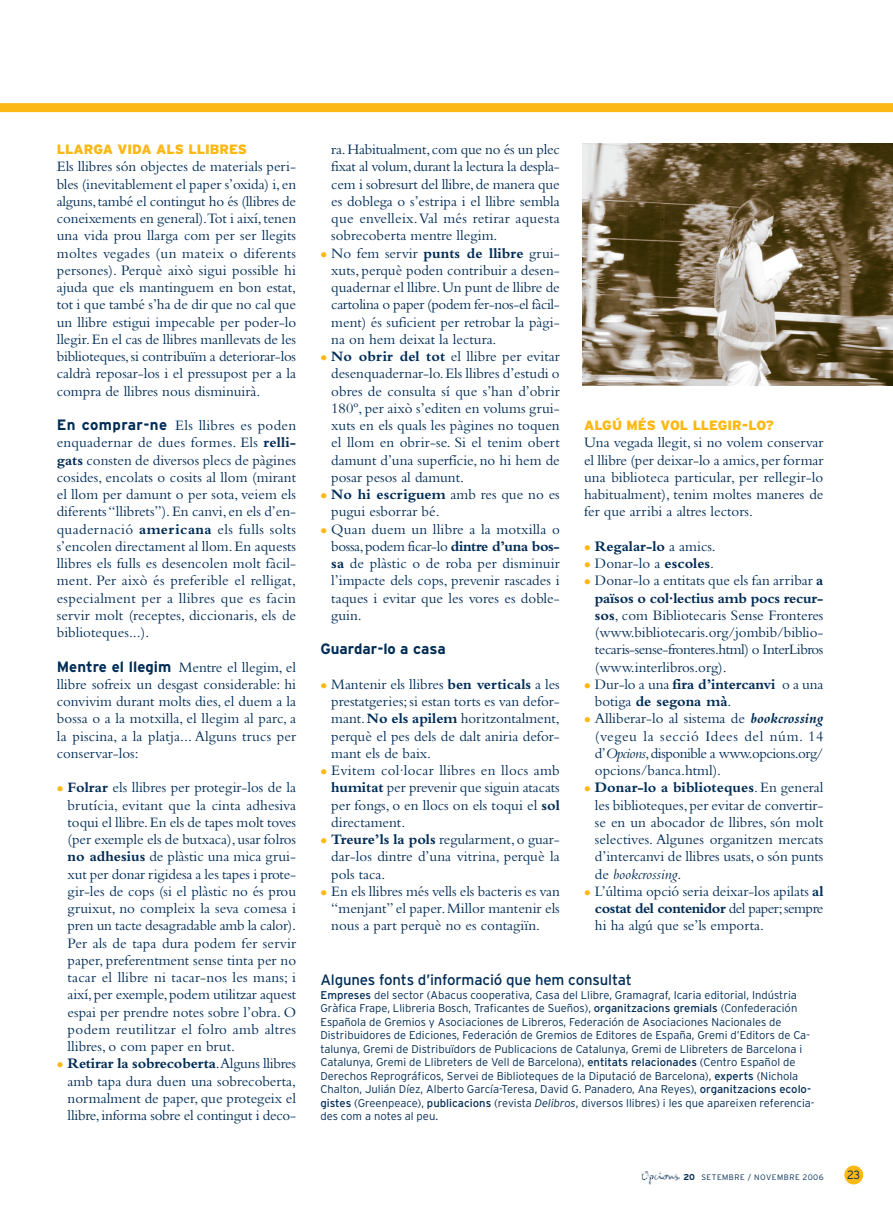
<style>
.page{position:relative;width:893px;height:1212px;background:#fff}
.page>*{position:absolute;margin:0;border:0;box-sizing:border-box;transform-origin:0 0}
.t1{font:15px/17.2px "Bembo";color:#002c55;text-align:justify}
.t2{font:15px "Interstate";letter-spacing:-.01em;color:#002c55}
.t3{font:700 15px "Interstate";color:#002c55}
.t4{font:900 13.5px "Interstate";color:#fcb814}
.t5{font:300 11.85px "Interstate";color:#002c55}
.t6{font:300 11.25px/13.5px "Interstate";color:#002c55}
.t7{font:300 7.8px "Interstate";letter-spacing:.065em;color:#002c55}
.s1{font-family:"Interstate";font-weight:700}
.s2{font-weight:700}
.s3{font-weight:700;font-style:italic}
.s4{font-style:italic}
.s5{font-weight:400}
.s6{font-weight:700;font-size:8.55px}
</style>
<div class="page">
<div style="left:844px;top:1165px;width:19px;height:19px;background:#fcb814;border-radius:50%"></div>
<img style="left:641px;top:1171px;width:38px;height:14px">
<div style="left:0;top:103px;width:893px;height:9px;background:#fcb814"></div>
<img style="left:583px;top:144px;width:310px;height:242px">
<p class="t4" style="left:57px;top:144px;width:192px">LLARGA VIDA ALS LLIBRES</p>
<p class="t1" style="left:57px;top:159px;width:241px">Els llibres són objectes de materials peri&shy;bles (inevitablement el paper s’oxida) i,en alguns,també el contingut ho és (llibres de coneixements en general).Tot i així,tenen una vida prou llarga com per ser llegits moltes vegades (un mateix o diferents persones). Perquè això sigui possible hi ajuda que els mantinguem en bon estat, tot i que també s’ha de dir que no cal que un llibre estigui impecable per poder-lo llegir.En el cas de llibres manllevats de les biblioteques,si contribuïm a deteriorar-los caldrà reposar-los i el pressupost per a la compra de llibres nous disminuirà.</p>
<p class="t1" style="left:57px;top:418px;width:241px"><span class="s1">En comprar-ne</span> Els llibres es poden enquadernar de dues formes. Els <span class="s2">relli&shy;gats</span> consten de diversos plecs de pàgines cosides, encolats o cosits al llom (mirant el llom per damunt o per sota, veiem els diferents “llibrets”).En canvi,en els d’en&shy;quadernació <span class="s2">americana</span> els fulls solts s’encolen directament al llom.En aquests llibres els fulls es desencolen molt fàcil&shy;ment. Per això és preferible el relligat, especialment per a llibres que es facin servir molt (receptes, diccionaris, els de biblioteques...).</p>
<p class="t1" style="left:57px;top:660px;width:241px"><span class="s1">Mentre el llegim</span> Mentre el llegim, el llibre sofreix un desgast considerable: hi convivim durant molts dies, el duem a la bossa o a la motxilla, el llegim al parc, a la piscina, a la platja... Alguns trucs per conservar-los:</p>
<p class="t1" style="left:68px;top:780px;width:230px;text-align:left"><span class="s2">Folrar</span> els llibres per protegir-los de la brutícia, evitant que la cinta adhesiva toqui el llibre.En els de tapes molt toves (per exemple els de butxaca),usar folros <span class="s2">no adhesius</span> de plàstic una mica grui&shy;xut per donar rigidesa a les tapes i prote&shy;gir-les de cops (si el plàstic no és prou gruixut, no compleix la seva comesa i pren un tacte desagradable amb la calor).<br>Per als de tapa dura podem fer servir paper, preferentment sense tinta per no tacar el llibre ni tacar-nos les mans; i així,per exemple,podem utilitzar aquest espai per prendre notes sobre l’obra. O podem reutilitzar el folro amb altres llibres, o com paper en brut.<br><span class="s2">Retirar la sobrecoberta</span>.Alguns llibres amb tapa dura duen una sobrecoberta, normalment de paper, que protegeix el llibre,informa sobre el contingut i deco-</p>
<p class="t1" style="left:331px;top:142px;width:230px;text-align:left">ra.Habitualment,com que no és un plec fixat al volum,durant la lectura la despla&shy;cem i sobresurt del llibre,de manera que es doblega o s’estripa i el llibre sembla que envelleix.Val més retirar aquesta sobrecoberta mentre llegim.<br>No fem servir <span class="s2">punts de llibre</span> grui&shy;xuts, perquè poden contribuir a desen&shy;quadernar el llibre.Un punt de llibre de cartolina o paper (podem fer-nos-el fàcil&shy;ment) és suficient per retrobar la pàgi&shy;na on hem deixat la lectura.<br><span class="s2">No obrir del tot</span> el llibre per evitar desenquadernar-lo.Els llibres d’estudi o obres de consulta sí que s’han d’obrir 180º, per això s’editen en volums grui&shy;xuts en els quals les pàgines no toquen el llom en obrir-se. Si el tenim obert damunt d’una superfície, no hi hem de posar pesos al damunt.<br><span class="s2">No hi escriguem</span> amb res que no es pugui esborrar bé.<br>Quan duem un llibre a la motxilla o bossa,podem ficar-lo <span class="s2">dintre d’una bos&shy;sa</span> de plàstic o de roba per disminuir l’impacte dels cops, prevenir rascades i taques i evitar que les vores es doble&shy;guin.</p>
<p class="t3" style="left:320px;top:643px;width:127px">Guardar-lo a casa</p>
<p class="t1" style="left:331px;top:677px;width:230px;text-align:left">Mantenir els llibres <span class="s2">ben verticals</span> a les prestatgeries;si estan torts es van defor&shy;mant.<span class="s2">No els apilem</span> horitzontalment, perquè el pes dels de dalt aniria defor&shy;mant els de baix.<br>Evitem col·locar llibres en llocs amb <span class="s2">humitat</span> per prevenir que siguin atacats per fongs, o en llocs on els toqui el <span class="s2">sol </span>directament.<br><span class="s2">Treure’ls la pols</span> regularment,o guar&shy;dar-los dintre d’una vitrina, perquè la pols taca.<br>En els llibres més vells els bacteris es van “menjant”el paper.Millor mantenir els nous a part perquè no es contagiïn.</p>
<p class="t4" style="left:584px;top:420px;width:191px">ALGÚ MÉS VOL LLEGIR-LO?</p>
<p class="t1" style="left:584px;top:435px;width:241px">Una vegada llegit, si no volem conservar el llibre (per deixar-lo a amics,per formar una biblioteca particular, per rellegir-lo habitualment), tenim moltes maneres de fer que arribi a altres lectors.</p>
<p class="t1" style="left:595px;top:539px;width:230px;text-align:left"><span class="s2">Regalar-lo</span> a amics.<br>Donar-lo a <span class="s2">escoles</span>.<br>Donar-lo a entitats que els fan arribar <span class="s2">a països o col·lectius amb pocs recur&shy;sos</span>, com Bibliotecaris Sense Fronteres (www.bibliotecaris.org/jombib/biblio&shy;tecaris-sense-fronteres.html) o InterLibros (www.interlibros.org).<br>Dur-lo a una <span class="s2">fira d’intercanvi</span> o a una botiga <span class="s2">de segona mà</span>.<br>Alliberar-lo al sistema de <span class="s3">bookcrossing </span>(vegeu la secció Idees del núm. 14 d’<span class="s4">Opcions</span>,disponible a www.opcions.org/ opcions/banca.html).<br><span class="s2">Donar-lo a biblioteques</span>. En general les biblioteques,per evitar de convertir&shy;se en un abocador de llibres, són molt selectives. Algunes organitzen mercats d’intercanvi de llibres usats,o són punts de <span class="s4">bookcrossing</span>.<br>L’última opció seria deixar-los apilats <span class="s2">al costat del contenidor</span> del paper;sempre hi ha algú que se’ls emporta.</p>
<p class="t2" style="left:320px;top:974px;width:313px">Algunes fonts d’informació que hem consultat</p>
<p class="t6" style="left:320px;top:989px;width:496px"><span class="s5">Empreses</span> del sector (Abacus cooperativa, Casa del Llibre, Gramagraf, Icaria editorial, Indústria Gràfica Frape, Llibreria Bosch, Traficantes de Sueños), <span class="s5">organitzacions gremials</span> (Confederación Española de Gremios y Asociaciones de Libreros, Federación de Asociaciones Nacionales de Distribuidores de Ediciones, Federación de Gremios de Editores de España, Gremi d’Editors de Ca&shy;talunya, Gremi de Distribuïdors de Publicacions de Catalunya, Gremi de Llibreters de Barcelona i Catalunya, Gremi de Llibreters de Vell de Barcelona), <span class="s5">entitats relacionades</span> (Centro Español de Derechos Reprográficos, Servei de Biblioteques de la Diputació de Barcelona), <span class="s5">experts</span> (Nichola Chalton, Julián Díez, Alberto García-Teresa, David G. Panadero, Ana Reyes), <span class="s5">organitzacions ecolo&shy;gistes</span> (Greenpeace), <span class="s5">publicacions</span> (revista <span class="s4">Delibros</span>, diversos llibres) i les que apareixen referencia&shy;des com a notes al peu.</p>
<p class="t7" style="left:684px;top:1174px;width:142px"><span class="s6">20</span> SETEMBRE / NOVEMBRE 2006</p>
<p class="t5" style="left:847px;top:1170px;width:15px">23</p>
</div>
